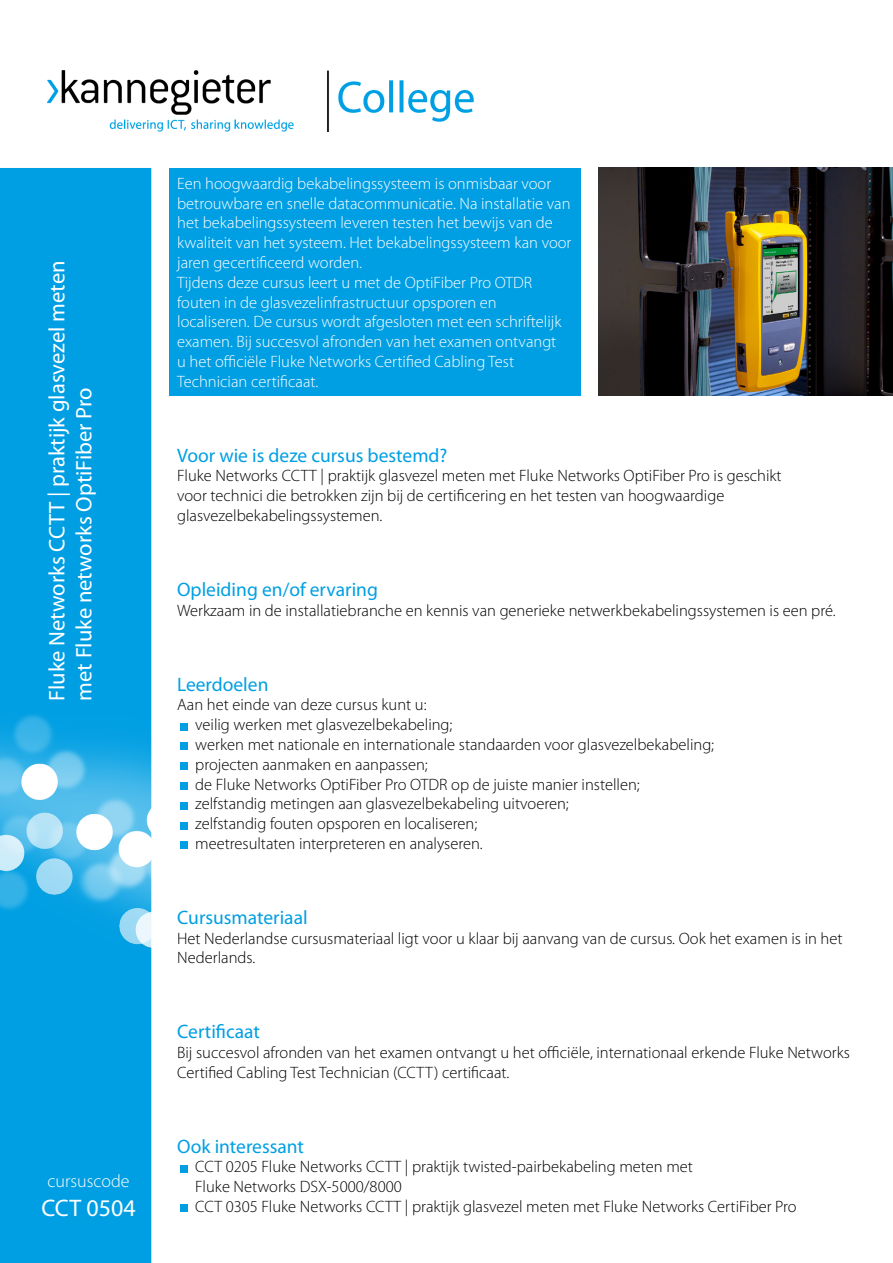
<style>
.page{position:relative;width:893px;height:1263px;background:#fff}
.page>*{position:absolute;margin:0;border:0;box-sizing:border-box;transform-origin:0 0}
.t1{font:24px "Myriad Pro";color:#fff}
.t2{font:22.5px/27px "Myriad Pro";color:#fff}
.t3{font:19.5px "Myriad Pro";color:#009fe3}
.t4{font:300 18px "Myriad Pro";color:#fff}
.t5{font:300 16.5px/19.8px "Myriad Pro";color:#000}
.t6{font:300 16.5px/19.8px "Myriad Pro";color:#fff}
</style>
<div class="page">
<div style="left:0;top:168px;width:151px;height:1095px;background:#009fe3"></div>
<img style="left:0;top:712px;width:152px;height:244px">
<div style="left:181px;top:723px;width:7px;height:7px;background:#009fe3"></div>
<div style="left:181px;top:743px;width:7px;height:7px;background:#009fe3"></div>
<div style="left:181px;top:762px;width:7px;height:8px;background:#009fe3"></div>
<div style="left:181px;top:782px;width:7px;height:7px;background:#009fe3"></div>
<div style="left:181px;top:802px;width:7px;height:7px;background:#009fe3"></div>
<div style="left:181px;top:822px;width:7px;height:7px;background:#009fe3"></div>
<div style="left:181px;top:842px;width:7px;height:7px;background:#009fe3"></div>
<div style="left:169px;top:168px;width:411px;height:227px;background:#009fe3"></div>
<img style="left:598px;top:168px;width:295px;height:227px">
<div style="left:181px;top:1165px;width:7px;height:7px;background:#009fe3"></div>
<div style="left:181px;top:1205px;width:7px;height:7px;background:#009fe3"></div>
<img style="left:48px;top:71px;width:425px;height:60px">
<h2 class="t2" style="left:43px;top:700px;width:441px;rotate:-90deg">Fluke Networks CCTT | praktijk glasvezel meten met Fluke networks OptiFiber Pro</h2>
<p class="t4" style="left:48px;top:1171px;width:84px">cursuscode</p>
<h1 class="t1" style="left:41px;top:1193px;width:96px">CCT 0504</h1>
<p class="t6" style="left:177px;top:174px;width:396px">Een hoogwaardig bekabelingssysteem is onmisbaar voor betrouwbare en snelle datacommunicatie. Na installatie van het bekabelingssysteem leveren testen het bewijs van de kwaliteit van het systeem. Het bekabelingssysteem kan voor jaren gecertificeerd worden.<br>Tijdens deze cursus leert u met de OptiFiber Pro OTDR fouten in de glasvezelinfrastructuur opsporen en localiseren. De cursus wordt afgesloten met een schriftelijk examen. Bij succesvol afronden van het examen ontvangt<br>u het officiële Fluke Networks Certified Cabling Test Technician certificaat.</p>
<p class="t3" style="left:177px;top:443px;width:272px">Voor wie is deze cursus bestemd?</p>
<p class="t5" style="left:177px;top:466px;width:606px">Fluke Networks CCTT | praktijk glasvezel meten met Fluke Networks OptiFiber Pro is geschikt voor technici die betrokken zijn bij de certificering en het testen van hoogwaardige glasvezelbekabelingssystemen.</p>
<p class="t3" style="left:177px;top:577px;width:202px">Opleiding en/of ervaring</p>
<p class="t5" style="left:177px;top:601px;width:660px">Werkzaam in de installatiebranche en kennis van generieke netwerkbekabelingssystemen is een pré.</p>
<p class="t3" style="left:177px;top:672px;width:93px">Leerdoelen</p>
<p class="t5" style="left:195px;top:695px;width:520px;text-indent:-18px">Aan het einde van deze cursus kunt u:<br>veilig werken met glasvezelbekabeling;<br>werken met nationale en internationale standaarden voor glasvezelbekabeling; projecten aanmaken en aanpassen;<br>de Fluke Networks OptiFiber Pro OTDR op de juiste manier instellen; zelfstandig metingen aan glasvezelbekabeling uitvoeren;<br>zelfstandig fouten opsporen en localiseren;<br>meetresultaten interpreteren en analyseren.</p>
<p class="t3" style="left:177px;top:905px;width:132px">Cursusmateriaal</p>
<p class="t5" style="left:177px;top:928px;width:667px">Het Nederlandse cursusmateriaal ligt voor u klaar bij aanvang van de cursus. Ook het examen is in het<br>Nederlands.</p>
<p class="t3" style="left:177px;top:1019px;width:84px">Certificaat</p>
<p class="t5" style="left:177px;top:1043px;width:674px">Bij succesvol afronden van het examen ontvangt u het officiële, internationaal erkende Fluke Networks<br>Certified Cabling Test Technician (CCTT) certificaat.</p>
<p class="t3" style="left:177px;top:1134px;width:128px">Ook interessant</p>
<p class="t5" style="left:195px;top:1157px;width:603px">CCT 0205 Fluke Networks CCTT | praktijk twisted-pairbekabeling meten met<br>Fluke Networks DSX-5000/8000<br>CCT 0305 Fluke Networks CCTT | praktijk glasvezel meten met Fluke Networks CertiFiber Pro</p>
</div>
